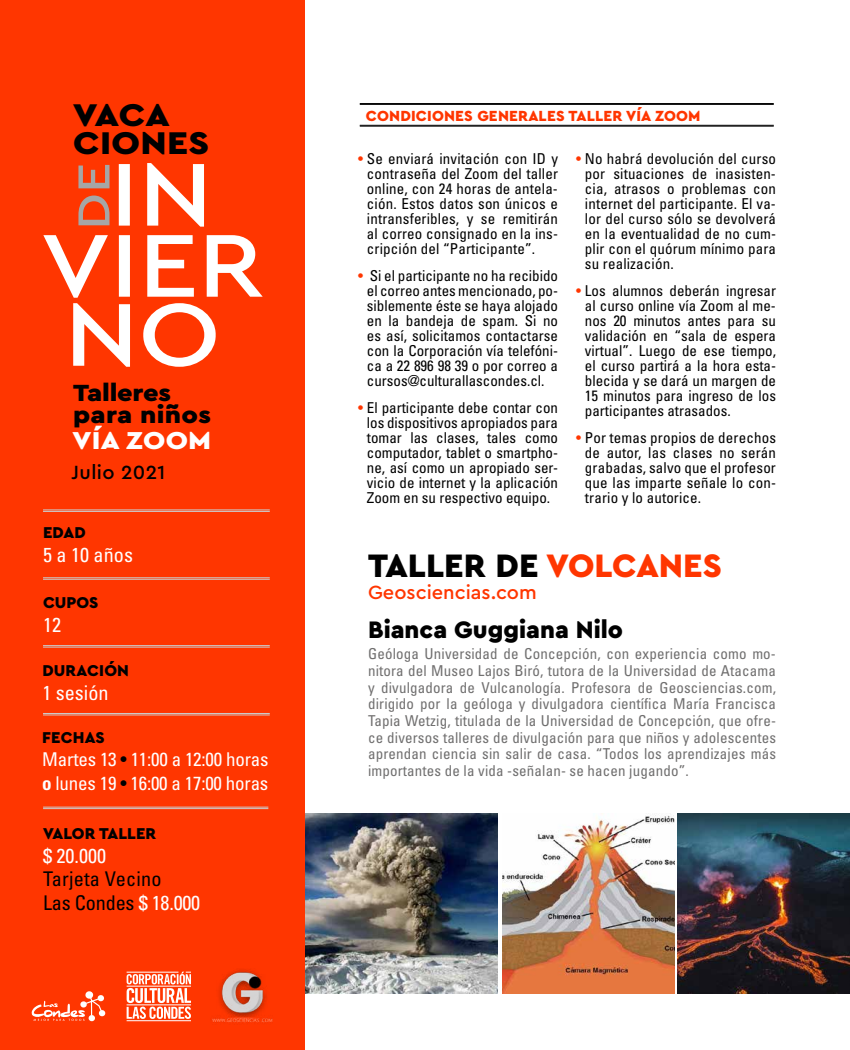
<style>
.page{position:relative;width:850px;height:1050px;background:#fff}
.page>*{position:absolute;margin:0;border:0;box-sizing:border-box;transform-origin:0 0}
.t1{font:900 34px "Cera Pro";color:#000}
.t2{font:900 32.9px/28px "Cera Pro";letter-spacing:.01em;color:#000;scale:1.12 1}
.t3{font:900 25.6px "Cera Pro";letter-spacing:.01em;color:#fff;scale:1.12 1}
.t4{font:900 25px "Cera Pro";color:#000}
.t5{font:900 24.5px/22.3px "Cera Pro";letter-spacing:-.005em;color:#000;scale:1.12 1}
.t6{font:condensed 20.3px/23.7px "Univers LT Std";letter-spacing:-.01em;color:#000}
.t7{font:condensed 20.3px "Univers LT Std";color:#fff}
.t8{font:500 20px "Cera Pro";color:#ff3600}
.t9{font:500 20px "Cera Pro";letter-spacing:.02em;color:#000}
.t10{font:condensed 19px/23.7px "Univers LT Std";letter-spacing:-.01em;color:#fff}
.t11{font:900 16.4px "Cera Pro";color:#000}
.t12{font:900 15.4px "Cera Pro";letter-spacing:.01em;color:#ff3600}
.t13{font:condensed 15px/15px "Univers LT Std";color:#000;text-align:justify}
.t14{font:condensed 15px/16.7px "Univers LT Std";letter-spacing:.01em;color:#706f6f;text-align:justify}
.s1{color:#000}
.s2{font-weight:700}
.s3{color:#fff}
.s4{color:#ff3600}
</style>
<div class="page">
<div style="left:0;top:0;width:305px;height:1050px;background:#ff3600"></div>
<hr style="left:43px;top:645px;width:227px;height:1px;background:#ccc">
<hr style="left:43px;top:647px;width:227px;height:1px;background:#ccc">
<hr style="left:43px;top:577px;width:227px;height:1px;background:#ccc">
<hr style="left:43px;top:579px;width:227px;height:1px;background:#ccc">
<hr style="left:43px;top:713px;width:227px;height:1px;background:#ccc">
<hr style="left:43px;top:715px;width:227px;height:1px;background:#ccc">
<hr style="left:43px;top:807px;width:225px;height:1px;background:#ccc">
<hr style="left:43px;top:808px;width:225px;height:1px;background:#ccc">
<hr style="left:43px;top:510px;width:227px;height:1px;background:#ccc">
<hr style="left:43px;top:511px;width:227px;height:1px;background:#ccc">
<hr style="left:360px;top:103px;width:414px;height:1px;background:#000">
<hr style="left:360px;top:104px;width:414px;height:1px;background:#000">
<hr style="left:360px;top:125px;width:414px;height:1px;background:#000">
<hr style="left:360px;top:126px;width:414px;height:1px;background:#000">
<svg style="left:78px;top:165px;width:31px;height:60px"></svg>
<svg style="left:119px;top:163px;width:85px;height:64px"></svg>
<svg style="left:43px;top:235px;width:220px;height:132px"></svg>
<img style="left:678px;top:813px;width:172px;height:180px">
<img style="left:502px;top:813px;width:173px;height:180px">
<img style="left:305px;top:813px;width:193px;height:180px">
<svg style="left:32px;top:991px;width:74px;height:31px"></svg>
<svg style="left:127px;top:972px;width:64px;height:47px"></svg>
<hr style="left:127px;top:986px;width:64px;height:1px;background:#fff">
<hr style="left:127px;top:1004px;width:64px;height:1px;background:#fff">
<hr style="left:127px;top:972px;width:51px;height:1px;background:#fff">
<hr style="left:127px;top:1020px;width:64px;height:1px;background:#fff">
<img style="left:212px;top:969px;width:61px;height:54px">
<h2 class="t2" style="left:73px;top:100px;width:123px">VACA<br>CIONES</h2>
<h3 class="t5" style="left:73px;top:380px;width:125px">Talleres para niños</h3>
<h3 class="t3" style="left:72px;top:423px;width:125px">VÍA ZOOM</h3>
<h3 class="t9" style="left:72px;top:459px;width:95px">Julio 2021</h3>
<p class="t11" style="left:43px;top:522px;width:44px">EDAD</p>
<h3 class="t7" style="left:43px;top:542px;width:91px">5 a 10 años</h3>
<p class="t11" style="left:43px;top:592px;width:57px">CUPOS</p>
<h3 class="t7" style="left:43px;top:612px;width:19px">12</h3>
<p class="t11" style="left:42px;top:659px;width:88px">DURACIÓN</p>
<h3 class="t7" style="left:42px;top:679px;width:68px">1 sesión</h3>
<p class="t11" style="left:42px;top:726px;width:64px">FECHAS</p>
<p class="t10" style="left:42px;top:747px;width:228px">Martes 13 <span class="s1">•</span> 11:00 a 12:00 horas <span class="s2">o</span> lunes 19 <span class="s1">•</span> 16:00 a 17:00 horas</p>
<p class="t11" style="left:43px;top:823px;width:115px">VALOR TALLER</p>
<h3 class="t7" style="left:43px;top:843px;width:64px">$ 20.000</h3>
<h3 class="t6" style="left:43px;top:867px;width:159px">Tarjeta Vecino<br>Las Condes <span class="s3">$ 18.000</span></h3>
<p class="t12" style="left:366px;top:106px;width:336px">CONDICIONES GENERALES TALLER VÍA ZOOM</p>
<p class="t13" style="left:585px;top:151px;width:193px;text-indent:-9px"><span class="s4">•</span> No habrá devolución del curso por situaciones de inasisten&shy;cia, atrasos o problemas con internet del participante. El va&shy;lor del curso sólo se devolverá en la eventualidad de no cum&shy;plir con el quórum mínimo para su realización.</p>
<p class="t13" style="left:585px;top:283px;width:193px;text-indent:-9px"><span class="s4">•</span> Los alumnos deberán ingresar al curso online vía Zoom al me&shy;nos 20 minutos antes para su validación en “sala de espera virtual”. Luego de ese tiempo, el curso partirá a la hora esta&shy;blecida y se dará un margen de 15 minutos para ingreso de los participantes atrasados.</p>
<p class="t13" style="left:585px;top:430px;width:193px;text-indent:-9px"><span class="s4">•</span> Por temas propios de derechos de autor, las clases no serán grabadas, salvo que el profesor que las imparte señale lo con&shy;trario y lo autorice.</p>
<p class="t13" style="left:367px;top:151px;width:193px;text-indent:-9px"><span class="s4">•</span> Se enviará invitación con ID y contraseña del Zoom del taller online, con 24 horas de antela&shy;ción. Estos datos son únicos e intransferibles, y se remitirán al correo consignado en la ins&shy;cripción del “Participante”.</p>
<p class="t13" style="left:358px;top:268px;width:202px;text-align:center"><span class="s4">•</span> Si el participante no ha recibido el correo antes mencionado, po&shy;siblemente éste se haya alojado en la bandeja de spam. Si no es así, solicitamos contactarse con la Corporación vía telefóni&shy;ca a 22 896 98 39 o por correo a cursos@culturallascondes.cl.</p>
<p class="t13" style="left:358px;top:400px;width:202px;text-align:center"><span class="s4">•</span> El participante debe contar con los dispositivos apropiados para tomar las clases, tales como computador, tablet o smartpho&shy;ne, así como un apropiado ser&shy;vicio de internet y la aplicación<br>Zoom en su respectivo equipo.</p>
<h1 class="t1" style="left:368px;top:543px;width:355px">TALLER DE <span class="s4">VOLCANES</span></h1>
<h3 class="t8" style="left:368px;top:579px;width:170px">Geosciencias.com</h3>
<h3 class="t4" style="left:368px;top:613px;width:256px">Bianca Guggiana Nilo</h3>
<p class="t14" style="left:368px;top:645px;width:409px">Geóloga Universidad de Concepción, con experiencia como mo&shy;nitora del Museo Lajos Biró, tutora de la Universidad de Atacama y divulgadora de Vulcanología. Profesora de Geosciencias.com, dirigido por la geóloga y divulgadora científica María Francisca Tapia Wetzig, titulada de la Universidad de Concepción, que ofre&shy;ce diversos talleres de divulgación para que niños y adolescentes aprendan ciencia sin salir de casa. “Todos los aprendizajes más importantes de la vida -señalan- se hacen jugando”.</p>
</div>
